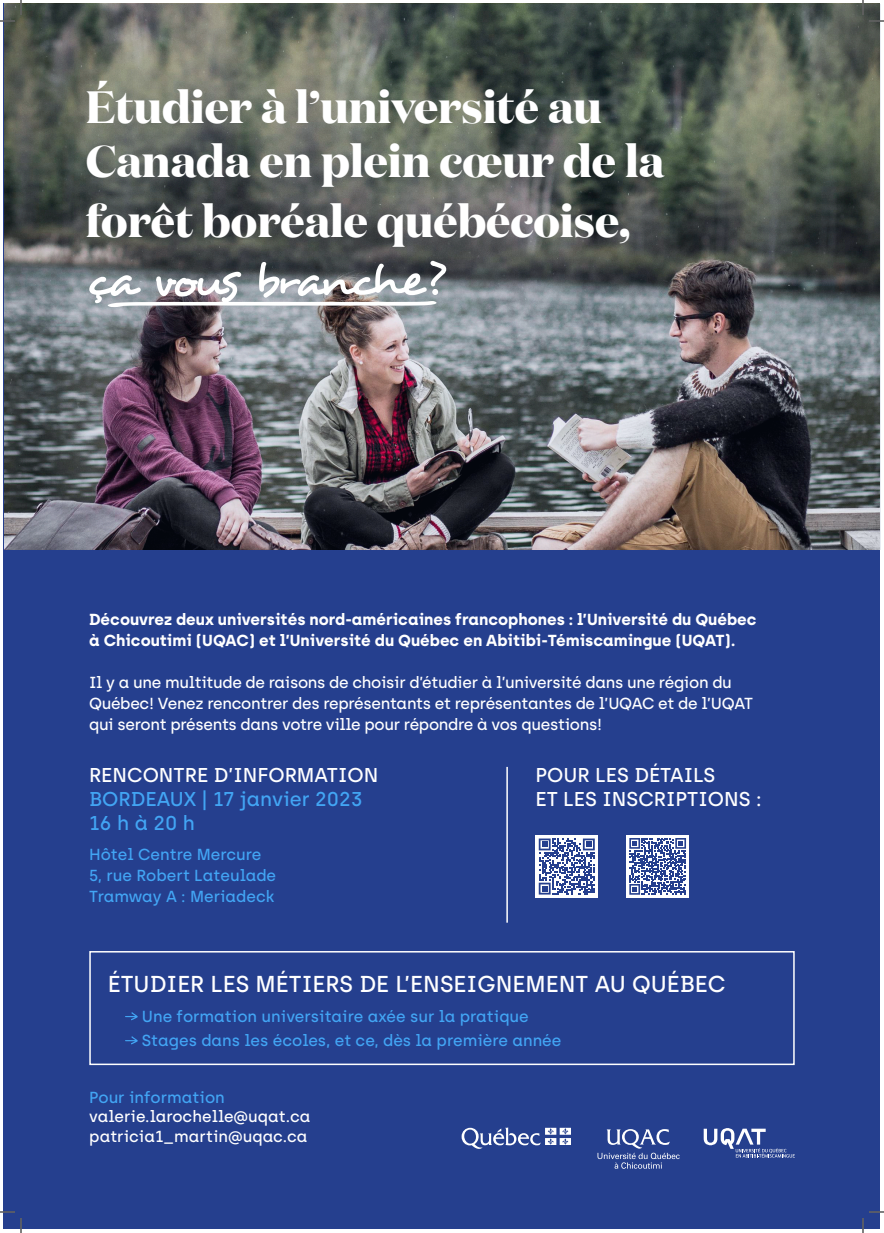
<style>
.page{position:relative;width:884px;height:1233px;background:#fff}
.page>*{position:absolute;margin:0;border:0;box-sizing:border-box;transform-origin:0 0}
.t1{font:50px "Desyrel";letter-spacing:-.1em;color:#fff}
.t2{font:700 45px/54px "Domaine Display";color:#fff}
.t3{font:500 23px "Archia";color:#fff}
.t4{font:500 20px "Archia";color:#fff}
.t5{font:500 20px "Archia";color:#42a5f4}
.t6{font:500 16px/21px "Archia";letter-spacing:-.02em;color:#fff}
.t7{font:500 16px "Archia";color:#42a5f4}
.t8{font:700 16px "Archia";color:#fff}
.t9{font:500 16px "Archia";color:#fff}
</style>
<div class="page">
<div style="left:4px;top:4px;width:876px;height:1225px;background:#253f8e"></div>
<img style="left:4px;top:4px;width:876px;height:545px">
<svg style="left:704px;top:1128px;width:91px;height:29px"></svg>
<svg style="left:597px;top:1129px;width:83px;height:39px"></svg>
<svg style="left:462px;top:1127px;width:109px;height:22px"></svg>
<svg style="left:108px;top:301px;width:328px;height:6px;background:#cdcccf"></svg>
<div style="left:535px;top:835px;width:63px;height:63px;background:#fff"></div>
<svg style="left:539px;top:838px;width:56px;height:56px"></svg>
<div style="left:626px;top:835px;width:63px;height:62px;background:#fff"></div>
<svg style="left:629px;top:838px;width:57px;height:56px"></svg>
<div style="left:89px;top:951px;width:706px;height:114px;border:2px solid #fff"></div>
<svg style="left:125px;top:1012px;width:13px;height:8px"></svg>
<svg style="left:125px;top:1036px;width:13px;height:8px"></svg>
<hr style="left:506px;top:767px;width:2px;height:155px;background:#fff">
<svg style="left:0;top:1211px;width:15px;height:1px"></svg>
<svg style="left:869px;top:1211px;width:15px;height:1px"></svg>
<svg style="left:0;top:0;width:22px;height:22px"></svg>
<svg style="left:20px;top:1218px;width:2px;height:15px"></svg>
<svg style="left:862px;top:0;width:22px;height:22px"></svg>
<svg style="left:862px;top:1218px;width:2px;height:15px"></svg>
<h2 class="t2" style="left:86px;top:78px;width:580px">Étudier à l’université au<br>Canada en plein cœur de la</h2>
<h2 class="t2" style="left:86px;top:192px;width:546px">forêt boréale québécoise,</h2>
<h1 class="t1" style="left:86px;top:248px;width:359px">ça vous branche?</h1>
<p class="t8" style="left:89px;top:609px;width:669px">Découvrez deux universités nord-américaines francophones : l’Université du Québec</p>
<p class="t8" style="left:89px;top:630px;width:648px">à Chicoutimi (UQAC) et l’Université du Québec en Abitibi-Témiscamingue (UQAT).</p>
<p class="t6" style="left:89px;top:672px;width:665px">Il y a une multitude de raisons de choisir d’étudier à l’université dans une région du<br>Québec! Venez rencontrer des représentants et représentantes de l’UQAC et de l’UQAT</p>
<p class="t6" style="left:89px;top:714px;width:515px">qui seront présents dans votre ville pour répondre à vos questions!</p>
<p class="t4" style="left:89px;top:763px;width:291px">RENCONTRE D’INFORMATION</p>
<p class="t5" style="left:89px;top:787px;width:275px">BORDEAUX | 17 janvier 2023</p>
<p class="t5" style="left:89px;top:811px;width:107px">16 h à 20 h</p>
<p class="t7" style="left:89px;top:844px;width:174px">Hôtel Centre Mercure</p>
<p class="t7" style="left:89px;top:865px;width:189px">5, rue Robert Lateulade</p>
<p class="t7" style="left:89px;top:886px;width:187px">Tramway A : Meriadeck</p>
<p class="t4" style="left:535px;top:763px;width:181px">POUR LES DÉTAILS</p>
<p class="t4" style="left:535px;top:787px;width:227px">ET LES INSCRIPTIONS :</p>
<p class="t3" style="left:108px;top:970px;width:619px">ÉTUDIER LES MÉTIERS DE L’ENSEIGNEMENT AU QUÉBEC</p>
<p class="t7" style="left:142px;top:1007px;width:388px">Une formation universitaire axée sur la pratique</p>
<p class="t7" style="left:142px;top:1031px;width:421px">Stages dans les écoles, et ce, dès la première année</p>
<p class="t7" style="left:89px;top:1088px;width:137px">Pour information</p>
<p class="t9" style="left:89px;top:1107px;width:223px">valerie.larochelle@uqat.ca</p>
<p class="t9" style="left:89px;top:1126px;width:220px">patricia1_martin@uqac.ca</p>
</div>
